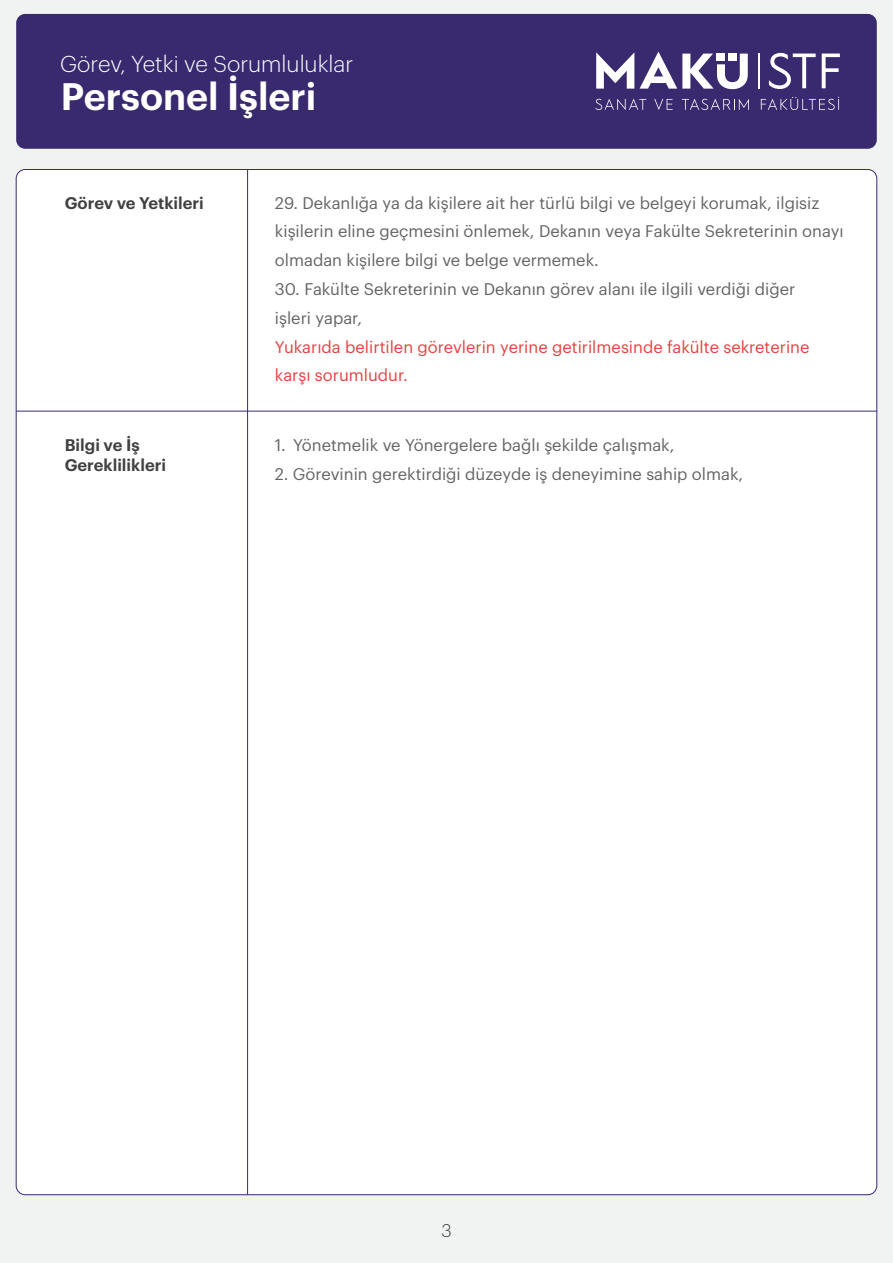
<style>
.page{position:relative;width:893px;height:1263px;background:#f1f2f2}
.page>*{position:absolute;margin:0;border:0;box-sizing:border-box;transform-origin:0 0}
.t1{font:600 37.5px "Graphik";color:#fff}
.t2{font:300 22.5px "Graphik";color:#fff}
.t3{font:300 18px "Graphik";color:#414042}
.t4{font:16.5px/28.8px "Graphik";color:#636466}
.t5{font:16.5px/28.8px "Graphik";color:#e54242}
.t6{font:600 16.5px/19.8px "Graphik";color:#414042}
</style>
<div class="page">
<div style="left:16px;top:14px;width:861px;height:135px;background:#39296f"></div>
<div style="left:16px;top:169px;width:861px;height:1026px;background:#fff;border-radius:9px"></div>
<svg style="left:595px;top:99px;width:51px;height:11px"></svg>
<svg style="left:654px;top:99px;width:19px;height:11px"></svg>
<svg style="left:682px;top:99px;width:67px;height:11px"></svg>
<svg style="left:761px;top:96px;width:79px;height:14px"></svg>
<svg style="left:596px;top:52px;width:38px;height:37px"></svg>
<svg style="left:640px;top:52px;width:108px;height:37px"></svg>
<svg style="left:769px;top:53px;width:47px;height:36px"></svg>
<svg style="left:822px;top:54px;width:18px;height:34px"></svg>
<hr style="left:758px;top:54px;width:2px;height:35px;background:#fff">
<hr style="left:247px;top:169px;width:1px;height:1026px;background:#39296f">
<hr style="left:16px;top:411px;width:861px;height:1px;background:#39296f">
<h2 class="t2" style="left:60px;top:47px;width:295px">Görev, Yetki ve Sorumluluklar</h2>
<h1 class="t1" style="left:61px;top:68px;width:257px">Personel İşleri</h1>
<p class="t6" style="left:65px;top:191px;width:141px">Görev ve Yetkileri</p>
<p class="t4" style="left:275px;top:187px;width:570px">29. Dekanlığa ya da kişilere ait her türlü bilgi ve belgeyi korumak, ilgisiz kişilerin eline geçmesini önlemek, Dekanın veya Fakülte Sekreterinin onayı olmadan kişilere bilgi ve belge vermemek.</p>
<p class="t4" style="left:275px;top:273px;width:522px">30. Fakülte Sekreterinin ve Dekanın görev alanı ile ilgili verdiği diğer işleri yapar,</p>
<p class="t5" style="left:275px;top:331px;width:536px">Yukarıda belirtilen görevlerin yerine getirilmesinde fakülte sekreterine karşı sorumludur.</p>
<p class="t6" style="left:65px;top:434px;width:103px">Bilgi ve İş<br>Gereklilikleri</p>
<p class="t4" style="left:275px;top:429px;width:401px">1. Yönetmelik ve Yönergelere bağlı şekilde çalışmak,</p>
<p class="t4" style="left:275px;top:458px;width:470px">2. Görevinin gerektirdiği düzeyde iş deneyimine sahip olmak,</p>
<p class="t3" style="left:441px;top:1217px;width:12px">3</p>
</div>
